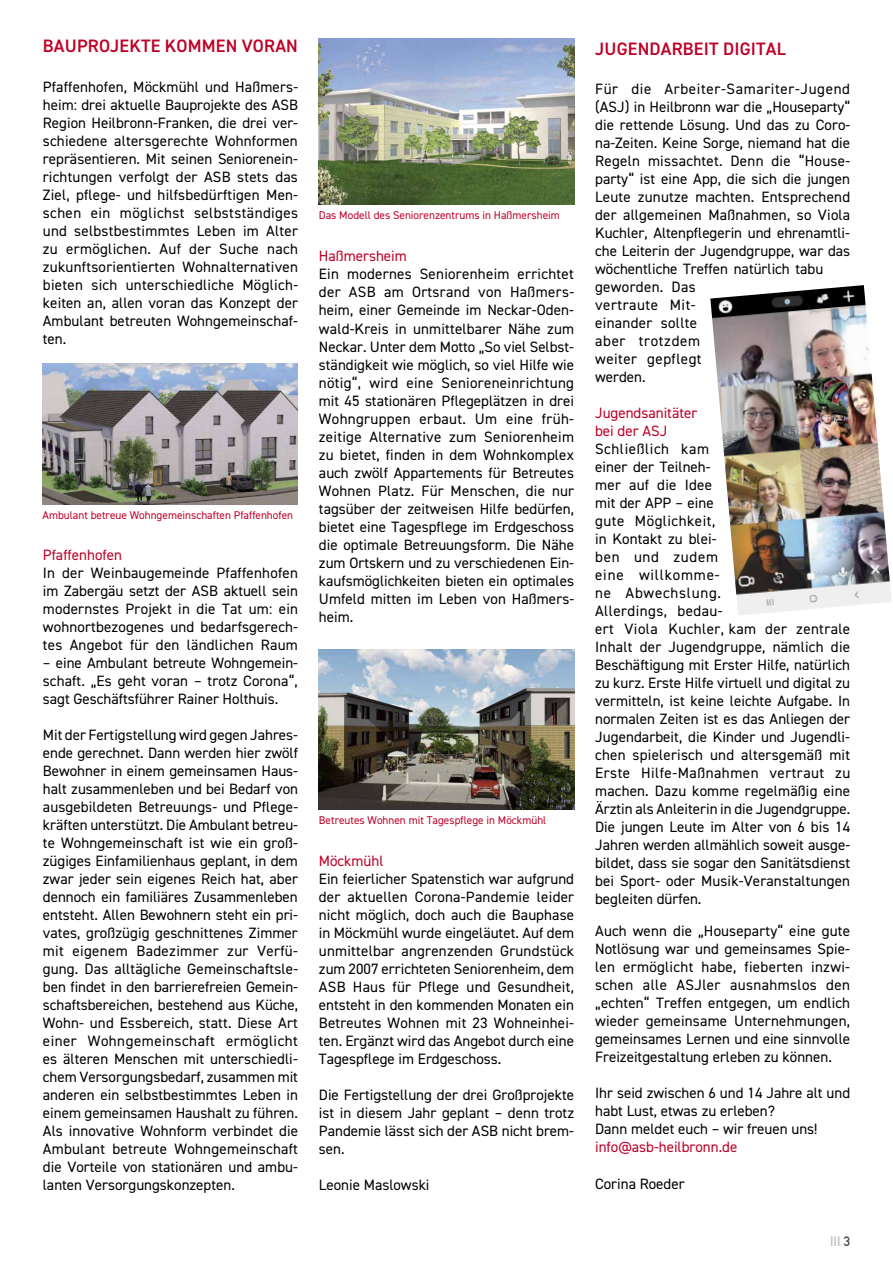
<style>
.page{position:relative;width:893px;height:1263px;background:#fff}
.page>*{position:absolute;margin:0;border:0;box-sizing:border-box;transform-origin:0 0}
.t1{font:600 18px "DIN2014";letter-spacing:.01em;color:#be0027}
.t2{font:15px/18px "DIN2014";color:#000;text-align:justify}
.t3{font:15px/18px "DIN2014";color:#be0027}
.t4{font:13.5px "DIN Mittelschrift";color:#c0c0c0}
.t5{font:11.25px "DIN2014";color:#be0027}
.s1{color:#484848}
</style>
<div class="page">
<img style="left:43px;top:364px;width:255px;height:140px">
<img style="left:319px;top:38px;width:255px;height:166px">
<img style="left:319px;top:650px;width:255px;height:159px">
<img style="left:710px;top:285px;width:181px;height:330px">
<p class="t1" style="left:43px;top:34px;width:256px">BAUPROJEKTE KOMMEN VORAN</p>
<p class="t2" style="left:43px;top:77px;width:257px">Pfaffenhofen, Möckmühl und Haßmers&shy;heim: drei aktuelle Bauprojekte des ASB Region Heilbronn-Franken, die drei ver&shy;schiedene altersgerechte Wohnformen repräsentieren. Mit seinen Seniorenein&shy;richtungen verfolgt der ASB stets das Ziel, pflege- und hilfsbedürftigen Men&shy;schen ein möglichst selbstständiges und selbstbestimmtes Leben im Alter zu ermöglichen. Auf der Suche nach zukunftsorientierten Wohnalternativen bieten sich unterschiedliche Möglich&shy;keiten an, allen voran das Konzept der Ambulant betreuten Wohngemeinschaf&shy;ten.</p>
<p class="t5" style="left:43px;top:508px;width:252px">Ambulant betreue Wohngemeinschaften Pfaffenhofen</p>
<p class="t3" style="left:43px;top:545px;width:81px">Pfaffenhofen</p>
<p class="t2" style="left:43px;top:563px;width:257px">In der Weinbaugemeinde Pfaffenhofen im Zabergäu setzt der ASB aktuell sein modernstes Projekt in die Tat um: ein wohnortbezogenes und bedarfsgerech&shy;tes Angebot für den ländlichen Raum</p>
<p class="t2" style="left:43px;top:653px;width:257px">– eine Ambulant betreute Wohngemein&shy;schaft. „Es geht voran – trotz Corona“, sagt Geschäftsführer Rainer Holthuis.</p>
<p class="t2" style="left:43px;top:725px;width:257px">Mit der Fertigstellung wird gegen Jahres&shy;ende gerechnet. Dann werden hier zwölf Bewohner in einem gemeinsamen Haus&shy;halt zusammenleben und bei Bedarf von ausgebildeten Betreuungs- und Pflege&shy;kräften unterstützt. Die Ambulant betreu&shy;te Wohngemeinschaft ist wie ein groß&shy;zügiges Einfamilienhaus geplant, in dem zwar jeder sein eigenes Reich hat, aber dennoch ein familiäres Zusammenleben entsteht. Allen Bewohnern steht ein pri&shy;vates, großzügig geschnittenes Zimmer mit eigenem Badezimmer zur Verfü&shy;gung. Das alltägliche Gemeinschaftsle&shy;ben findet in den barrierefreien Gemein&shy;schaftsbereichen, bestehend aus Küche, Wohn- und Essbereich, statt. Diese Art einer Wohngemeinschaft ermöglicht es älteren Menschen mit unterschiedli&shy;chem Versorgungsbedarf, zusammen mit anderen ein selbstbestimmtes Leben in einem gemeinsamen Haushalt zu führen.<br>Als innovative Wohnform verbindet die Ambulant betreute Wohngemeinschaft die Vorteile von stationären und ambu&shy;lanten Versorgungskonzepten.</p>
<p class="t5" style="left:319px;top:208px;width:242px">Das Modell des Seniorenzentrums in Haßmersheim</p>
<p class="t3" style="left:319px;top:247px;width:89px">Haßmersheim</p>
<p class="t2" style="left:319px;top:265px;width:257px">Ein modernes Seniorenheim errichtet der ASB am Ortsrand von Haßmers&shy;heim, einer Gemeinde im Neckar-Oden&shy;wald-Kreis in unmittelbarer Nähe zum Neckar. Unter dem Motto „So viel Selbst&shy;ständigkeit wie möglich, so viel Hilfe wie nötig“, wird eine Senioreneinrichtung mit 45 stationären Pflegeplätzen in drei Wohngruppen erbaut. Um eine früh&shy;zeitige Alternative zum Seniorenheim zu bietet, finden in dem Wohnkomplex auch zwölf Appartements für Betreutes Wohnen Platz. Für Menschen, die nur tagsüber der zeitweisen Hilfe bedürfen, bietet eine Tagespflege im Erdgeschoss die optimale Betreuungsform. Die Nähe zum Ortskern und zu verschiedenen Ein&shy;kaufsmöglichkeiten bieten ein optimales Umfeld mitten im Leben von Haßmers&shy;heim.</p>
<p class="t5" style="left:319px;top:813px;width:229px">Betreutes Wohnen mit Tagespflege in Möckmühl</p>
<p class="t3" style="left:319px;top:852px;width:66px">Möckmühl</p>
<p class="t2" style="left:319px;top:870px;width:257px">Ein feierlicher Spatenstich war aufgrund der aktuellen Corona-Pandemie leider nicht möglich, doch auch die Bauphase in Möckmühl wurde eingeläutet. Auf dem unmittelbar angrenzenden Grundstück zum 2007 errichteten Seniorenheim, dem ASB Haus für Pflege und Gesundheit, entsteht in den kommenden Monaten ein Betreutes Wohnen mit 23 Wohneinhei&shy;ten. Ergänzt wird das Angebot durch eine Tagespflege im Erdgeschoss.</p>
<p class="t2" style="left:319px;top:1086px;width:257px">Die Fertigstellung der drei Großprojekte ist in diesem Jahr geplant – denn trotz Pandemie lässt sich der ASB nicht brem&shy;sen.</p>
<p class="t2" style="left:319px;top:1176px;width:112px">Leonie Maslowski</p>
<p class="t1" style="left:595px;top:36px;width:192px">JUGENDARBEIT DIGITAL</p>
<p class="t2" style="left:595px;top:80px;width:257px;text-align:left">Für die Arbeiter-Samariter-Jugend (ASJ) in Heilbronn war die „Houseparty“ die rettende Lösung. Und das zu Coro&shy;na-Zeiten. Keine Sorge, niemand hat die<br>Regeln missachtet. Denn die “House&shy;party“ ist eine App, die sich die jungen<br>Leute zunutze machten. Entsprechend der allgemeinen Maßnahmen, so Viola<br>Kuchler, Altenpflegerin und ehrenamtli&shy;che Leiterin der Jugendgruppe, war das wöchentliche Treffen natürlich tabu geworden. Das<br>vertraute Mit-<br>einander sollte<br>aber trotzdem<br>weiter gepflegt<br>werden.</p>
<p class="t3" style="left:595px;top:404px;width:104px">Jugendsanitäter bei der ASJ</p>
<p class="t2" style="left:595px;top:440px;width:257px;text-align:left">Schließlich kam<br>einer der Teilneh-<br>mer auf die Idee<br>mit der APP – eine<br>gute Möglichkeit,<br>in Kontakt zu blei-<br>ben und zudem<br>eine willkomme-<br>ne Abwechslung.<br>Allerdings, bedau-<br>ert Viola Kuchler, kam der zentrale<br>Inhalt der Jugendgruppe, nämlich die<br>Beschäftigung mit Erster Hilfe, natürlich zu kurz. Erste Hilfe virtuell und digital zu vermitteln, ist keine leichte Aufgabe. In normalen Zeiten ist es das Anliegen der<br>Jugendarbeit, die Kinder und Jugendli&shy;chen spielerisch und altersgemäß mit<br>Erste Hilfe-Maßnahmen vertraut zu machen. Dazu komme regelmäßig eine<br>Ärztin als Anleiterin in die Jugendgruppe.<br>Die jungen Leute im Alter von 6 bis 14<br>Jahren werden allmählich soweit ausge&shy;bildet, dass sie sogar den Sanitätsdienst bei Sport- oder Musik-Veranstaltungen begleiten dürfen.</p>
<p class="t2" style="left:595px;top:921px;width:257px">Auch wenn die „Houseparty“ eine gute Notlösung war und gemeinsames Spie&shy;len ermöglicht habe, fieberten inzwi&shy;schen alle ASJler ausnahmslos den „echten“ Treffen entgegen, um endlich wieder gemeinsame Unternehmungen, gemeinsames Lernen und eine sinnvolle Freizeitgestaltung erleben zu können.</p>
<p class="t2" style="left:595px;top:1083px;width:257px;text-align:left">Ihr seid zwischen 6 und 14 Jahre alt und habt Lust, etwas zu erleben?<br>Dann meldet euch – wir freuen uns!</p>
<p class="t3" style="left:595px;top:1137px;width:144px">info@asb-heilbronn.de</p>
<p class="t2" style="left:595px;top:1175px;width:91px">Corina Roeder</p>
<p class="t4" style="left:830px;top:1233px;width:22px">III <span class="s1">3</span></p>
</div>
